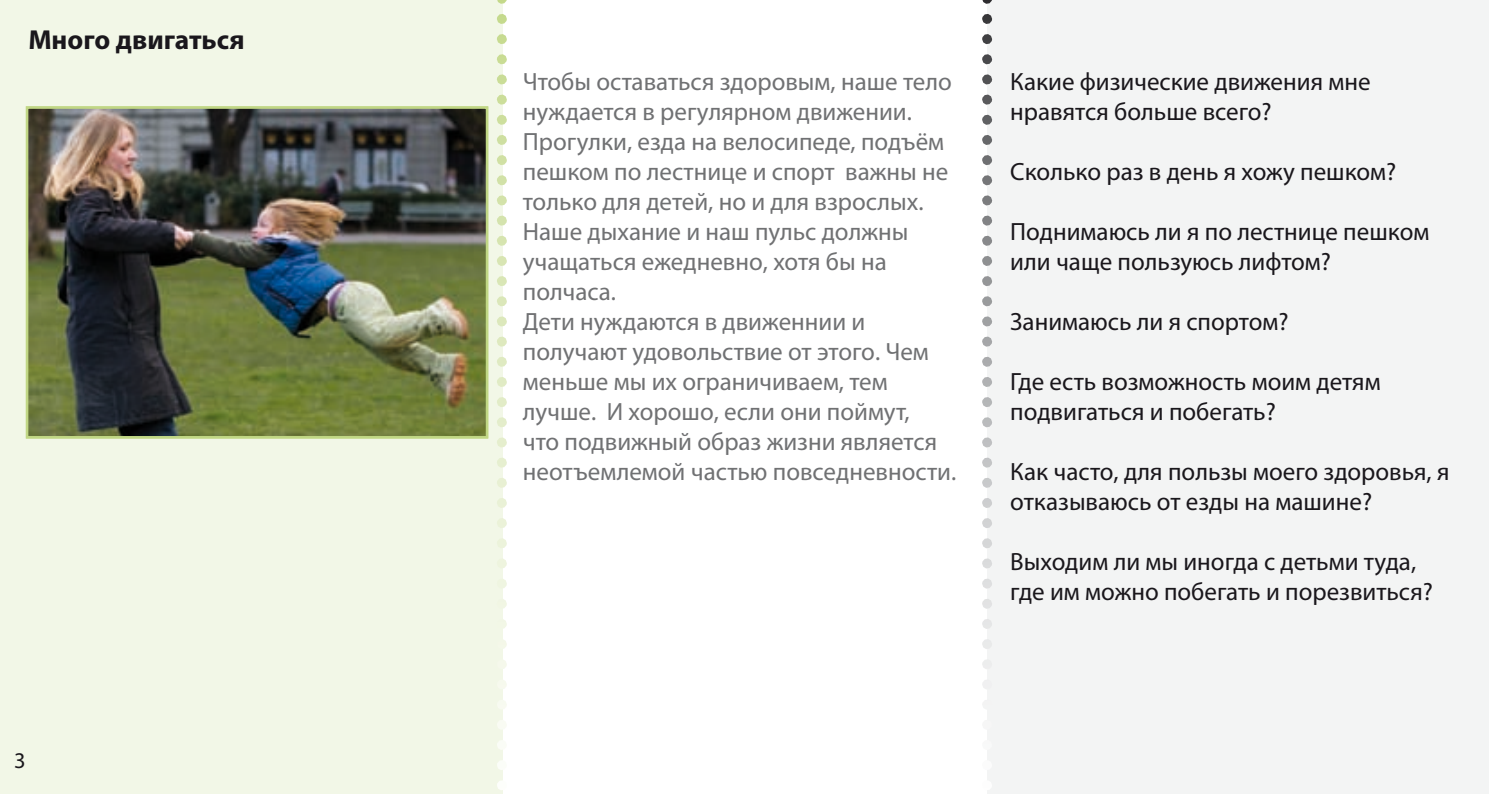
<style>
.page{position:relative;width:1489px;height:794px;background:#fff}
.page>*{position:absolute;margin:0;border:0;box-sizing:border-box;transform-origin:0 0}
.t1{font:700 27.5px "Myriad Pro";color:#1a171c}
.t2{font:25px/30px "Myriad Pro";color:#707173}
.t3{font:25px/30px "Myriad Pro";color:#1a171c}
.t4{font:22.5px "Myriad Pro";color:#1a171c}
</style>
<div class="page">
<div style="left:0;top:0;width:503px;height:794px;background:#f2f7e7"></div>
<div style="left:987px;top:0;width:501px;height:794px;background:#f3f4f4"></div>
<svg style="left:497px;top:0;width:10px;height:790px"></svg>
<svg style="left:982px;top:0;width:10px;height:790px"></svg>
<img style="left:29px;top:109px;width:456px;height:326px">
<div style="left:26px;top:106px;width:462px;height:332px;border:2px solid #c1d785"></div>
<p class="t1" style="left:28px;top:24px;width:218px">Много двигаться</p>
<p class="t4" style="left:14px;top:748px;width:13px">3</p>
<p class="t2" style="left:523px;top:67px;width:435px">Чтобы оставаться здоровым, наше тело нуждается в регулярном движении.<br>Прогулки, езда на велосипедe, подъём пешком по лестнице и спорт важны не только для детей, но и для взрослых.<br>Наше дыхание и наш пульс должны учащаться ежедневно, хотя бы на полчаса.<br>Дети нуждаются в движеннии и получают удовольствие от этого. Чем меньше мы их ограничиваем, тем лучше. И хорошо, если они поймут,<br>что подвижный образ жизни является неотъемлемой частью повседневности.</p>
<p class="t3" style="left:1010px;top:67px;width:362px">Какие физические движения мне нравятся больше всего?</p>
<p class="t3" style="left:1010px;top:157px;width:387px">Сколько раз в день я хожу пешком?</p>
<p class="t3" style="left:1010px;top:217px;width:420px">Поднимаюсь ли я по лестнице пешком или чаще пользуюсь лифтом?</p>
<p class="t3" style="left:1010px;top:307px;width:280px">Занимаюсь ли я спортом?</p>
<p class="t3" style="left:1010px;top:367px;width:372px">Где есть возможность моим детям подвигаться и побегать?</p>
<p class="t3" style="left:1010px;top:457px;width:441px">Как часто, для пользы моего здоровья, я отказываюсь от езды на машине?</p>
<p class="t3" style="left:1010px;top:547px;width:424px">Выходим ли мы иногда с детьми туда, где им можно побегать и порезвиться?</p>
</div>
